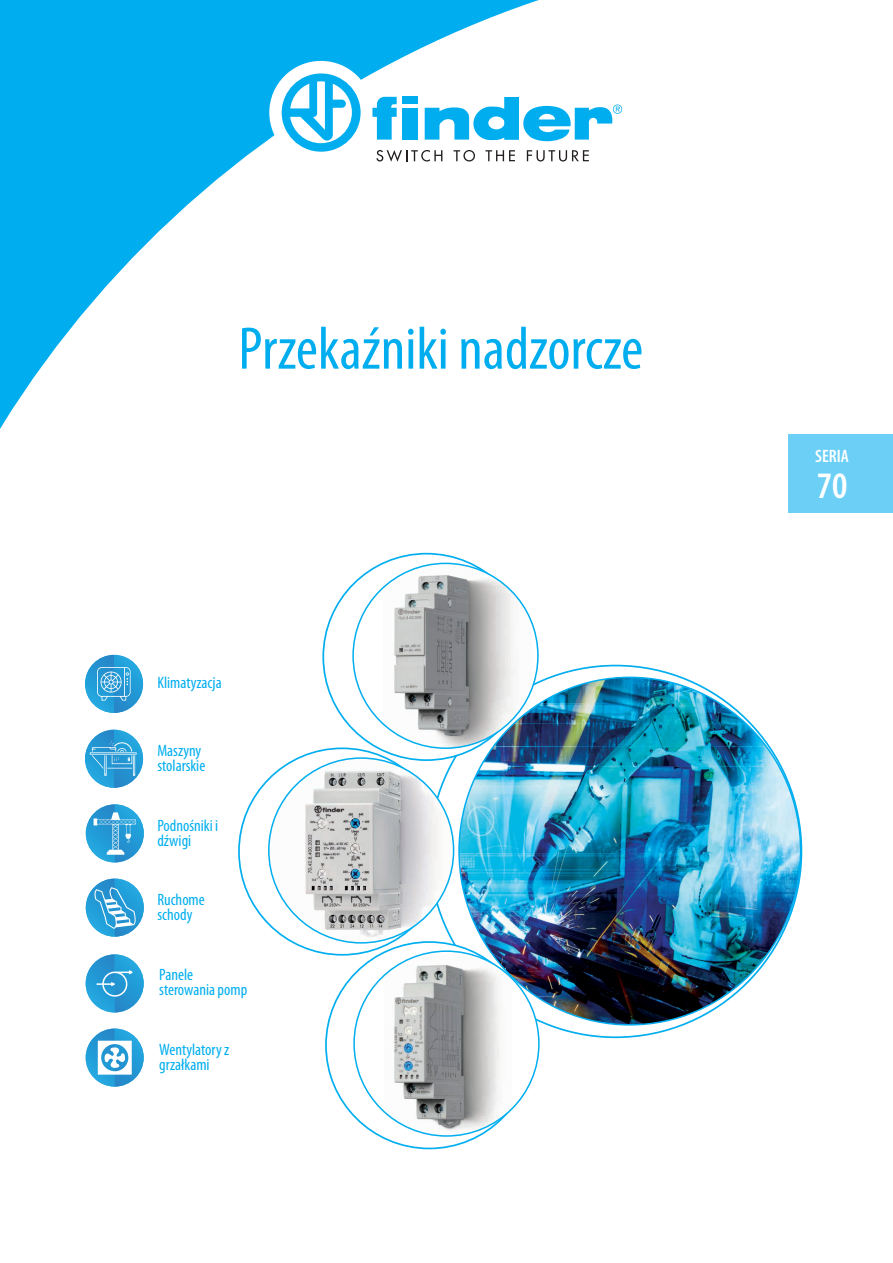
<style>
.page{position:relative;width:893px;height:1263px;background:#fff}
.page>*{position:absolute;margin:0;border:0;box-sizing:border-box;transform-origin:0 0}
.t1{font:condensed 60.6px "Myriad Pro";color:#00aeef}
.t2{font:600 condensed 37.5px "Myriad Pro";color:#fff}
.t3{font:600 condensed 18px "Myriad Pro";color:#fff}
.t4{font:condensed 16.5px/15px "Myriad Pro";color:#00aeef}
</style>
<div class="page">
<div style="left:788px;top:434px;width:105px;height:78px;background:#6bcff6"></div>
<svg style="left:0;top:0;width:551px;height:429px"></svg>
<div style="left:269px;top:61px;width:104px;height:103px;background:#fff;border-radius:50%"></div>
<svg style="left:282px;top:73px;width:79px;height:79px"></svg>
<svg style="left:425px;top:97px;width:197px;height:44px"></svg>
<svg style="left:372px;top:97px;width:25px;height:43px"></svg>
<div style="left:403px;top:108px;width:15px;height:32px;background:#00aeef"></div>
<div style="left:403px;top:97px;width:15px;height:7px;background:#00aeef"></div>
<svg style="left:376px;top:150px;width:66px;height:12px"></svg>
<svg style="left:454px;top:150px;width:21px;height:12px"></svg>
<svg style="left:485px;top:150px;width:30px;height:11px"></svg>
<svg style="left:527px;top:150px;width:62px;height:12px"></svg>
<img style="left:383px;top:564px;width:149px;height:184px">
<img style="left:269px;top:758px;width:185px;height:185px;border-radius:92px">
<img style="left:384px;top:954px;width:128px;height:182px">
<img style="left:459px;top:677px;width:342px;height:348px">
<img style="left:85px;top:730px;width:58px;height:58px">
<hr style="left:90px;top:752px;width:47px;height:3px;background:#fff">
<svg style="left:92px;top:741px;width:43px;height:35px;background:#48a9db"></svg>
<img style="left:86px;top:879px;width:58px;height:58px">
<svg style="left:94px;top:887px;width:42px;height:42px;background:#53afde"></svg>
<img style="left:86px;top:804px;width:58px;height:58px">
<svg style="left:94px;top:812px;width:42px;height:43px;background:#48aadb"></svg>
<img style="left:86px;top:954px;width:58px;height:58px">
<svg style="left:96px;top:970px;width:37px;height:27px"></svg>
<img style="left:86px;top:1028px;width:58px;height:58px">
<svg style="left:98px;top:1041px;width:34px;height:34px"></svg>
<img style="left:85px;top:655px;width:58px;height:58px">
<svg style="left:97px;top:667px;width:34px;height:34px"></svg>
<h1 class="t1" style="left:238px;top:312px;width:406px">Przekaźniki nadzorcze</h1>
<p class="t4" style="left:157px;top:675px;width:66px">Klimatyzacja</p>
<p class="t4" style="left:157px;top:743px;width:49px">Maszyny stolarskie</p>
<p class="t4" style="left:157px;top:817px;width:62px">Podnośniki i dźwigi</p>
<p class="t4" style="left:157px;top:892px;width:49px">Ruchome schody</p>
<p class="t4" style="left:159px;top:966px;width:90px">Panele sterowania pomp</p>
<p class="t4" style="left:159px;top:1042px;width:72px">Wentylatory z grzałkami</p>
<p class="t3" style="left:815px;top:446px;width:35px">SЕRIA</p>
<h2 class="t2" style="left:817px;top:465px;width:32px">70</h2>
</div>
